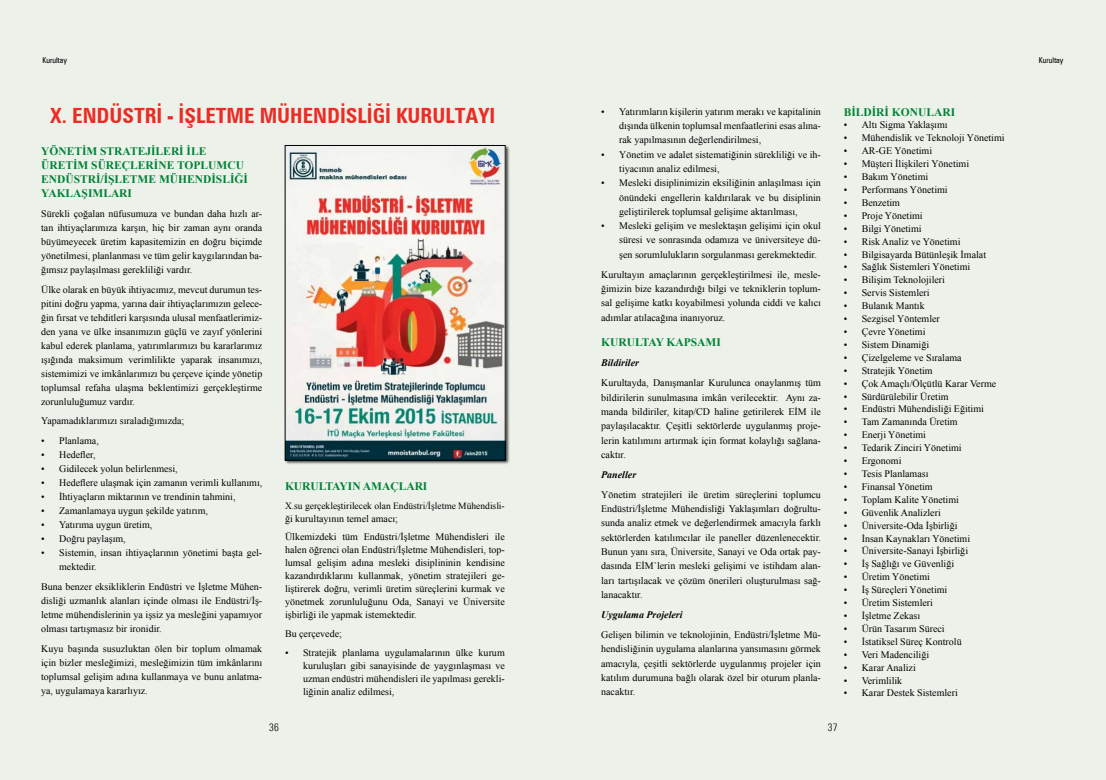
<style>
.page{position:relative;width:1106px;height:780px;background:#ecf2ea}
.page>*{position:absolute;margin:0;border:0;box-sizing:border-box;transform-origin:0 0}
.end_metin_basligi{font:700 condensed 21px "Zurich BT";color:#ec2b26}
.sekil_ici{font:700 11.5px/14px "Times New Roman";color:#008235}
.t1{font:300 condensed 10.5px "Zurich BT";color:#000}
.sekil_ici-2{font:10px/14.3px "Times New Roman";color:#000;text-align:justify}
.sekil_ici-3{font:italic 700 10px "Times New Roman";color:#000}
.sekil_ici-4{font:9.5px "Times New Roman";color:#000}
.t2{font:condensed 8px "Zurich BT";color:#000}
</style>
<div class="page">
<div style="left:284px;top:145px;width:226px;height:320px;background:#000;opacity:.75"></div>
<img style="left:287px;top:147px;width:216px;height:311px">
<div style="left:285px;top:145px;width:220px;height:315px;border:1px solid #000"></div>
<p class="t2" style="left:42px;top:55px;width:26px">Kurultay</p>
<p class="t2" style="left:1038px;top:55px;width:26px">Kurultay</p>
<p class="end_metin_basligi" style="left:50px;top:103px;width:447px">X. ENDÜSTRİ - İŞLETME MÜHENDİSLİĞİ KURULTAYI</p>
<p class="sekil_ici" style="left:41px;top:144px;width:208px">YÖNETİM STRATEJİLERİ İLE<br>ÜRETİM SÜREÇLERİNE TOPLUMCU<br>ENDÜSTRİ/İŞLETME MÜHENDİSLİĞİ<br>YAKLAŞIMLARI</p>
<p class="sekil_ici-2" style="left:41px;top:206px;width:223px;line-height:14px">Sürekli çoğalan nüfusumuza ve bundan daha hızlı ar&shy;tan ihtiyaçlarımıza karşın, hiç bir zaman aynı oranda büyümeyecek üretim kapasitemizin en doğru biçimde yönetilmesi, planlanması ve tüm gelir kaygılarından ba&shy;ğımsız paylaşılması gerekliliği vardır.</p>
<p class="sekil_ici-2" style="left:41px;top:282px;width:223px;line-height:14px">Ülke olarak en büyük ihtiyacımız, mevcut durumun tes&shy;pitini doğru yapma, yarına dair ihtiyaçlarımızın gelece&shy;ğin fırsat ve tehditleri karşısında ulusal menfaatlerimiz&shy;den yana ve ülke insanımızın güçlü ve zayıf yönlerini kabul ederek planlama, yatırımlarımızı bu kararlarımız ışığında maksimum verimlilikte yaparak insanımızı, sistemimizi ve imkânlarımızı bu çerçeve içinde yönetip toplumsal refaha ulaşma beklentimizi gerçekleştirme zorunluluğumuz vardır.</p>
<p class="sekil_ici-2" style="left:41px;top:414px;width:145px">Yapamadıklarımızı sıraladığımızda;</p>
<p class="sekil_ici-2" style="left:41px;top:433px;width:59px">• Planlama,</p>
<p class="sekil_ici-2" style="left:41px;top:447px;width:56px">• Hedefler,</p>
<p class="sekil_ici-2" style="left:41px;top:461px;width:138px">• Gidilecek yolun belirlenmesi,</p>
<p class="sekil_ici-2" style="left:41px;top:475px;width:223px">• Hedeflere ulaşmak için zamanın verimli kullanımı,</p>
<p class="sekil_ici-2" style="left:41px;top:489px;width:196px">• İhtiyaçların miktarının ve trendinin tahmini,</p>
<p class="sekil_ici-2" style="left:41px;top:503px;width:168px">• Zamanlamaya uygun şekilde yatırım,</p>
<p class="sekil_ici-2" style="left:41px;top:517px;width:113px">• Yatırıma uygun üretim,</p>
<p class="sekil_ici-2" style="left:41px;top:531px;width:86px">• Doğru paylaşım,</p>
<p class="sekil_ici-2" style="left:59px;top:545px;width:205px;line-height:14px;text-indent:-18px">• Sistemin, insan ihtiyaçlarının yönetimi başta gel&shy;mektedir.</p>
<p class="sekil_ici-2" style="left:41px;top:579px;width:223px;line-height:14px">Buna benzer eksikliklerin Endüstri ve İşletme Mühen&shy;disliği uzmanlık alanları içinde olması ile Endüstri/İş&shy;letme mühendislerinin ya işsiz ya mesleğini yapamıyor olması tartışmasız bir ironidir.</p>
<p class="sekil_ici-2" style="left:41px;top:641px;width:223px;line-height:14px">Kuyu başında susuzluktan ölen bir toplum olmamak için bizler mesleğimizi, mesleğimizin tüm imkânlarını toplumsal gelişim adına kullanmaya ve bunu anlatma&shy;ya, uygulamaya kararlıyız.</p>
<p class="sekil_ici" style="left:285px;top:479px;width:144px">KURULTAYIN AMAÇLARI</p>
<p class="sekil_ici-4" style="left:285px;top:499px;width:221px">X.su gerçekleştirilecek olan Endüstri/İşletme Mühendisli-</p>
<p class="sekil_ici-2" style="left:285px;top:511px;width:115px">ği kurultayının temel amacı;</p>
<p class="sekil_ici-2" style="left:285px;top:530px;width:221px;line-height:13px">Ülkemizdeki tüm Endüstri/İşletme Mühendisleri ile halen öğrenci olan Endüstri/İşletme Mühendisleri, top&shy;lumsal gelişim adına mesleki disiplininin kendisine kazandırdıklarını kullanmak, yönetim stratejileri ge&shy;liştirerek doğru, verimli üretim süreçlerini kurmak ve yönetmek zorunluluğunu Oda, Sanayi ve Üniversite işbirliği ile yapmak istemektedir.</p>
<p class="sekil_ici-2" style="left:285px;top:626px;width:58px">Bu çerçevede;</p>
<p class="sekil_ici-2" style="left:303px;top:645px;width:203px;line-height:13px;text-indent:-18px">• Stratejik planlama uygulamalarının ülke kurum kuruluşları gibi sanayisinde de yaygınlaşması ve uzman endüstri mühendisleri ile yapılması gerekli&shy;liğinin analiz edilmesi,</p>
<p class="sekil_ici-2" style="left:619px;top:104px;width:203px;text-indent:-18px">• Yatırımların kişilerin yatırım merakı ve kapitalinin dışında ülkenin toplumsal menfaatlerini esas alına&shy;rak yapılmasının değerlendirilmesi,</p>
<p class="sekil_ici-2" style="left:619px;top:147px;width:203px;text-indent:-18px">• Yönetim ve adalet sistematiğinin sürekliliği ve ih&shy;tiyacının analiz edilmesi,</p>
<p class="sekil_ici-2" style="left:619px;top:176px;width:203px;text-indent:-18px">• Mesleki disiplinimizin eksiliğinin anlaşılması için önündeki engellerin kaldırılarak ve bu disiplinin geliştirilerek toplumsal gelişime aktarılması,</p>
<p class="sekil_ici-2" style="left:619px;top:218px;width:203px;text-indent:-18px">• Mesleki gelişim ve meslektaşın gelişimi için okul süresi ve sonrasında odamıza ve üniversiteye dü&shy;şen sorumlulukların sorgulanması gerekmektedir.</p>
<p class="sekil_ici-2" style="left:601px;top:267px;width:221px">Kurultayın amaçlarının gerçekleştirilmesi ile, mesle&shy;ğimizin bize kazandırdığı bilgi ve tekniklerin toplum&shy;sal gelişime katkı koyabilmesi yolunda ciddi ve kalıcı adımlar atılacağına inanıyoruz.</p>
<p class="sekil_ici" style="left:601px;top:335px;width:121px">KURULTAY KAPSAMI</p>
<p class="sekil_ici-3" style="left:601px;top:356px;width:39px">Bildiriler</p>
<p class="sekil_ici-2" style="left:601px;top:375px;width:221px">Kurultayda, Danışmanlar Kurulunca onaylanmış tüm bildirilerin sunulmasına imkân verilecektir. Aynı za&shy;manda bildiriler, kitap/CD haline getirilerek EİM ile paylaşılacaktır. Çeşitli sektörlerde uygulanmış proje&shy;lerin katılımını artırmak için format kolaylığı sağlana&shy;caktır.</p>
<p class="sekil_ici-3" style="left:601px;top:467px;width:36px">Paneller</p>
<p class="sekil_ici-2" style="left:601px;top:487px;width:221px">Yönetim stratejileri ile üretim süreçlerini toplumcu Endüstri/İşletme Mühendisliği Yaklaşımları doğrultu&shy;sunda analiz etmek ve değerlendirmek amacıyla farklı sektörlerden katılımcılar ile paneller düzenlenecektir.<br>Bunun yanı sıra, Üniversite, Sanayi ve Oda ortak pay&shy;dasında EİM`lerin mesleki gelişimi ve istihdam alan&shy;ları tartışılacak ve çözüm önerileri oluşturulması sağ&shy;lanacaktır.</p>
<p class="sekil_ici-3" style="left:601px;top:607px;width:83px">Uygulama Projeleri</p>
<p class="sekil_ici-2" style="left:601px;top:627px;width:221px">Gelişen bilimin ve teknolojinin, Endüstri/İşletme Mü&shy;hendisliğinin uygulama alanlarına yansımasını görmek amacıyla, çeşitli sektörlerde uygulanmış projeler için katılım durumuna bağlı olarak özel bir oturum planla&shy;nacaktır.</p>
<p class="sekil_ici" style="left:843px;top:104px;width:113px">BİLDİRİ KONULARI</p>
<p class="sekil_ici-2" style="left:843px;top:118px;width:105px">• Altı Sigma Yaklaşımı</p>
<p class="sekil_ici-2" style="left:843px;top:131px;width:162px">• Mühendislik ve Teknoloji Yönetimi</p>
<p class="sekil_ici-2" style="left:843px;top:144px;width:90px">• AR-GE Yönetimi</p>
<p class="sekil_ici-2" style="left:843px;top:156px;width:127px">• Müşteri İlişkileri Yönetimi</p>
<p class="sekil_ici-2" style="left:843px;top:169px;width:86px">• Bakım Yönetimi</p>
<p class="sekil_ici-2" style="left:843px;top:182px;width:106px">• Performans Yönetimi</p>
<p class="sekil_ici-2" style="left:843px;top:195px;width:58px">• Benzetim</p>
<p class="sekil_ici-2" style="left:843px;top:208px;width:81px">• Proje Yönetimi</p>
<p class="sekil_ici-2" style="left:843px;top:221px;width:79px">• Bilgi Yönetimi</p>
<p class="sekil_ici-2" style="left:843px;top:234px;width:118px">• Risk Analiz ve Yönetimi</p>
<p class="sekil_ici-2" style="left:843px;top:247px;width:144px">• Bilgisayarda Bütünleşik İmalat</p>
<p class="sekil_ici-2" style="left:843px;top:260px;width:128px">• Sağlık Sistemleri Yönetimi</p>
<p class="sekil_ici-2" style="left:843px;top:273px;width:103px">• Bilişim Teknolojileri</p>
<p class="sekil_ici-2" style="left:843px;top:285px;width:88px">• Servis Sistemleri</p>
<p class="sekil_ici-2" style="left:843px;top:298px;width:83px">• Bulanık Mantık</p>
<p class="sekil_ici-2" style="left:843px;top:311px;width:98px">• Sezgisel Yöntemler</p>
<p class="sekil_ici-2" style="left:843px;top:324px;width:83px">• Çevre Yönetimi</p>
<p class="sekil_ici-2" style="left:843px;top:337px;width:87px">• Sistem Dinamiği</p>
<p class="sekil_ici-2" style="left:843px;top:350px;width:119px">• Çizelgeleme ve Sıralama</p>
<p class="sekil_ici-2" style="left:843px;top:363px;width:91px">• Stratejik Yönetim</p>
<p class="sekil_ici-2" style="left:843px;top:376px;width:154px">• Çok Amaçlı/Ölçütlü Karar Verme</p>
<p class="sekil_ici-2" style="left:843px;top:389px;width:106px">• Sürdürülebilir Üretim</p>
<p class="sekil_ici-2" style="left:843px;top:402px;width:142px">• Endüstri Mühendisliği Eğitimi</p>
<p class="sekil_ici-2" style="left:843px;top:414px;width:115px">• Tam Zamanında Üretim</p>
<p class="sekil_ici-2" style="left:843px;top:427px;width:84px">• Enerji Yönetimi</p>
<p class="sekil_ici-2" style="left:843px;top:440px;width:120px">• Tedarik Zinciri Yönetimi</p>
<p class="sekil_ici-2" style="left:843px;top:453px;width:59px">• Ergonomi</p>
<p class="sekil_ici-2" style="left:843px;top:466px;width:86px">• Tesis Planlaması</p>
<p class="sekil_ici-2" style="left:843px;top:479px;width:91px">• Finansal Yönetim</p>
<p class="sekil_ici-2" style="left:843px;top:492px;width:117px">• Toplam Kalite Yönetimi</p>
<p class="sekil_ici-2" style="left:843px;top:505px;width:99px">• Güvenlik Analizleri</p>
<p class="sekil_ici-2" style="left:843px;top:518px;width:115px">• Üniversite-Oda İşbirliği</p>
<p class="sekil_ici-2" style="left:843px;top:531px;width:128px">• İnsan Kaynakları Yönetimi</p>
<p class="sekil_ici-2" style="left:843px;top:543px;width:126px">• Üniversite-Sanayi İşbirliği</p>
<p class="sekil_ici-2" style="left:843px;top:556px;width:112px">• İş Sağlığı ve Güvenliği</p>
<p class="sekil_ici-2" style="left:843px;top:569px;width:88px">• Üretim Yönetimi</p>
<p class="sekil_ici-2" style="left:843px;top:582px;width:105px">• İş Süreçleri Yönetimi</p>
<p class="sekil_ici-2" style="left:843px;top:595px;width:91px">• Üretim Sistemleri</p>
<p class="sekil_ici-2" style="left:843px;top:608px;width:78px">• İşletme Zekası</p>
<p class="sekil_ici-2" style="left:843px;top:621px;width:102px">• Ürün Tasarım Süreci</p>
<p class="sekil_ici-2" style="left:843px;top:634px;width:119px">• İstatiksel Süreç Kontrolü</p>
<p class="sekil_ici-2" style="left:843px;top:647px;width:87px">• Veri Madenciliği</p>
<p class="sekil_ici-2" style="left:843px;top:660px;width:74px">• Karar Analizi</p>
<p class="sekil_ici-2" style="left:843px;top:672px;width:60px">• Verimlilik</p>
<p class="sekil_ici-2" style="left:843px;top:685px;width:116px">• Karar Destek Sistemleri</p>
<p class="t1" style="left:269px;top:721px;width:11px">36</p>
<p class="t1" style="left:828px;top:721px;width:11px">37</p>
</div>
